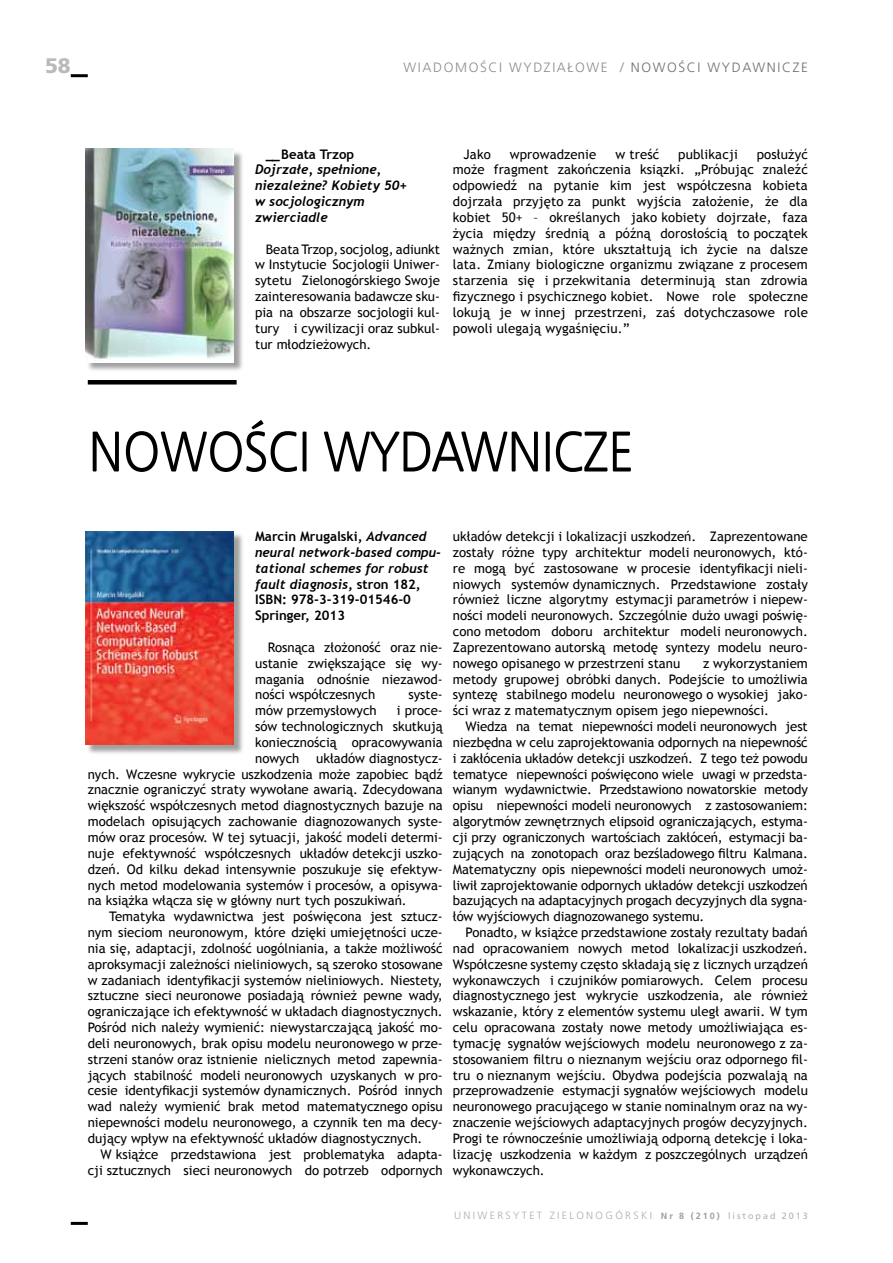
<style>
.page{position:relative;width:893px;height:1263px;background:#fff}
.page>*{position:absolute;margin:0;border:0;box-sizing:border-box;transform-origin:0 0}
.t1{font:57px "EFN Bureau OT";letter-spacing:-.02em;color:#000}
.t2{font:900 21px "Frutiger LT Pro";color:#b8babc}
.t3{font:300 13.5px "Frutiger LT Pro";letter-spacing:.12em;color:#8a8c8e}
.t4{font:300 13.5px "Frutiger LT Pro";letter-spacing:.12em;color:#6d6e71}
.t5{font:13.2px/15.9px "Trebuchet MS";color:#000;text-align:justify}
.t6{font:italic 700 13.2px/15.9px "Trebuchet";color:#000}
.t7{font:700 13.2px/15.9px "Trebuchet MS";color:#000}
.t8{font:300 10.5px "Frutiger LT Pro";letter-spacing:.22em;color:#acaeb1}
.s1{color:#8a8c8e}
.s2{font-family:"Trebuchet";font-style:italic}
.s3{font-family:"Trebuchet MS";font-style:normal}
.s4{font-weight:700;font-size:9px;color:#9d9fa2}
.s5{font-weight:400;font-size:9px;color:#aeb0b2}
</style>
<div class="page">
<hr style="left:71px;top:74px;width:17px;height:3px;background:#000">
<hr style="left:71px;top:1222px;width:17px;height:3px;background:#000">
<div style="left:86px;top:533px;width:158px;height:222px;background:#000;opacity:.38"></div>
<img style="left:85px;top:531px;width:149px;height:213px">
<div style="left:86px;top:150px;width:159px;height:223px;background:#000;opacity:.38"></div>
<img style="left:85px;top:149px;width:149px;height:213px">
<hr style="left:88px;top:380px;width:149px;height:4px;background:#000">
<h2 class="t2" style="left:45px;top:53px;width:27px">58</h2>
<p class="t3" style="left:403px;top:60px;width:105px">WIADOMOŚCIWY</p>
<p class="t3" style="left:533px;top:60px;width:54px">DZIAŁOWE</p>
<p class="t4" style="left:620px;top:60px;width:23px"><span class="s1">/</span> NOWO</p>
<p class="t4" style="left:678px;top:60px;width:28px">ŚCIWY</p>
<p class="t4" style="left:732px;top:60px;width:31px">DAWNI</p>
<p class="t4" style="left:782px;top:60px;width:19px">CZE</p>
<p class="t7" style="left:266px;top:146px;width:90px">__ Beata Trzop</p>
<p class="t6" style="left:255px;top:162px;width:154px">Dojrzałe, spełnione, niezależne? Kobiety 50+ w socjologicznym zwierciadle</p>
<p class="t5" style="left:255px;top:241px;width:186px;text-indent:11px">Beata Trzop, socjolog, adiunkt w Instytucie Socjologii Uniwer&shy;sytetu Zielonogórskiego Swoje zainteresowania badawcze sku&shy;pia na obszarze socjologii kul&shy;tury i cywilizacji oraz subkul&shy;tur młodzieżowych.</p>
<p class="t5" style="left:453px;top:146px;width:357px;text-indent:304px">posłużyć może fragment zakończenia ksiązki. „Próbując znaleźć odpowiedź na pytanie kim jest współczesna kobieta dojrzała przyjęto za punkt wyjścia założenie, że dla kobiet 50+ – określanych jako kobiety dojrzałe, faza życia między średnią a późną dorosłością to początek ważnych zmian, które ukształtują ich życie na dalsze lata. Zmiany biologiczne organizmu związane z procesem starzenia się i przekwitania determinują stan zdrowia fizycznego i psychicznego kobiet. Nowe role społeczne lokują je w innej przestrzeni, zaś dotychczasowe role powoli ulegają wygaśnięciu.”</p>
<p class="t5" style="left:463px;top:146px;width:29px">Jako</p>
<p class="t5" style="left:510px;top:146px;width:88px">wprowadzenie</p>
<p class="t5" style="left:615px;top:146px;width:46px">w treść</p>
<p class="t5" style="left:678px;top:146px;width:61px">publikacji</p>
<h1 class="t1" style="left:88px;top:419px;width:546px">NOWOŚCI WYDAWNICZE</h1>
<p class="t7" style="left:255px;top:528px;width:173px">Marcin Mrugalski, <span class="s2">Advanced</span></p>
<p class="t6" style="left:255px;top:544px;width:187px">neural network-based compu&shy;tational schemes for robust fault diagnosis<span class="s3">, stron 182,</span></p>
<p class="t7" style="left:255px;top:592px;width:157px">ISBN: 978-3-319-01546-0<br>Springer, 2013</p>
<p class="t5" style="left:255px;top:639px;width:189px;text-indent:13px">Rosnąca złożoność oraz nie&shy;ustanie zwiększające się wy&shy;magania odnośnie niezawod&shy;ności współczesnych</p>
<p class="t5" style="left:408px;top:687px;width:36px">syste-</p>
<p class="t5" style="left:255px;top:703px;width:123px">mów przemysłowych</p>
<p class="t5" style="left:255px;top:703px;width:189px;text-indent:142px">i proce&shy;sów technologicznych skutkują koniecznością opracowywania nowych</p>
<p class="t5" style="left:88px;top:750px;width:357px;text-indent:228px">układów diagnostycz&shy;nych. Wczesne wykrycie uszkodzenia może zapobiec bądź znacznie ograniczyć straty wywołane awarią. Zdecydowana większość współczesnych metod diagnostycznych bazuje na modelach opisujących zachowanie diagnozowanych syste&shy;mów oraz procesów. W tej sytuacji, jakość modeli determi&shy;nuje efektywność współczesnych układów detekcji uszko&shy;dzeń. Od kilku dekad intensywnie poszukuje się efektyw&shy;nych metod modelowania systemów i procesów, a opisywa&shy;na książka włącza się w główny nurt tych poszukiwań.</p>
<p class="t5" style="left:88px;top:909px;width:357px;text-indent:21px">Tematyka wydawnictwa jest poświęcona jest sztucz&shy;nym sieciom neuronowym, które dzięki umiejętności ucze&shy;nia się, adaptacji, zdolność uogólniania, a także możliwość aproksymacji zależności nieliniowych, są szeroko stosowane w zadaniach identyfikacji systemów nieliniowych. Niestety, sztuczne sieci neuronowe posiadają również pewne wady, ograniczające ich efektywność w układach diagnostycznych.<br>Pośród nich należy wymienić: niewystarczającą jakość mo&shy;deli neuronowych, brak opisu modelu neuronowego w prze&shy;strzeni stanów oraz istnienie nielicznych metod zapewnia&shy;jących stabilność modeli neuronowych uzyskanych w pro&shy;cesie identyfikacji systemów dynamicznych. Pośród innych wad należy wymienić brak metod matematycznego opisu niepewności modelu neuronowego, a czynnik ten ma decy&shy;dujący wpływ na efektywność układów diagnostycznych.</p>
<p class="t5" style="left:88px;top:1146px;width:357px;text-align:right">W książce przedstawiona jest problematyka adapta&shy;cji sztucznych sieci neuronowych do potrzeb odpornych</p>
<p class="t5" style="left:453px;top:529px;width:357px">układów detekcji i lokalizacji uszkodzeń. Zaprezentowane zostały różne typy architektur modeli neuronowych, któ&shy;re mogą być zastosowane w procesie identyfikacji nieli&shy;niowych systemów dynamicznych. Przedstawione zostały również liczne algorytmy estymacji parametrów i niepew&shy;ności modeli neuronowych. Szczególnie dużo uwagi poświę&shy;cono metodom doboru architektur modeli neuronowych.<br>Zaprezentowano autorską metodę syntezy modelu neuro&shy;nowego opisanego w przestrzeni stanu</p>
<p class="t5" style="left:453px;top:655px;width:356px;text-indent:250px">z wykorzystaniem metody grupowej obróbki danych. Podejście to umożliwia syntezę stabilnego modelu neuronowego o wysokiej jako&shy;ści wraz z matematycznym opisem jego niepewności.</p>
<p class="t5" style="left:453px;top:719px;width:357px;text-indent:13px">Wiedza na temat niepewności modeli neuronowych jest niezbędna w celu zaprojektowania odpornych na niepewność i zakłócenia układów detekcji uszkodzeń. Z tego też powodu tematyce niepewności poświęcono wiele uwagi w przedsta&shy;wianym wydawnictwie. Przedstawiono nowatorskie metody opisu niepewności modeli neuronowych z zastosowaniem: algorytmów zewnętrznych elipsoid ograniczających, estyma&shy;cji przy ograniczonych wartościach zakłóceń, estymacji ba&shy;zujących na zonotopach oraz bezśladowego filtru Kalmana.<br>Matematyczny opis niepewności modeli neuronowych umoż&shy;liwił zaprojektowanie odpornych układów detekcji uszkodzeń bazujących na adaptacyjnych progach decyzyjnych dla sygna&shy;łów wyjściowych diagnozowanego systemu.</p>
<p class="t5" style="left:453px;top:925px;width:357px;text-indent:13px">Ponadto, w książce przedstawione zostały rezultaty badań nad opracowaniem nowych metod lokalizacji uszkodzeń.<br>Współczesne systemy często składają się z licznych urządzeń wykonawczych i czujników pomiarowych. Celem procesu diagnostycznego jest wykrycie uszkodzenia, ale również wskazanie, który z elementów systemu uległ awarii. W tym celu opracowana zostały nowe metody umożliwiająca es&shy;tymację sygnałów wejściowych modelu neuronowego z za&shy;stosowaniem filtru o nieznanym wejściu oraz odpornego fil&shy;tru o nieznanym wejściu. Obydwa podejścia pozwalają na przeprowadzenie estymacji sygnałów wejściowych modelu neuronowego pracującego w stanie nominalnym oraz na wy&shy;znaczenie wejściowych adaptacyjnych progów decyzyjnych.<br>Progi te równocześnie umożliwiają odporną detekcję i loka&shy;lizację uszkodzenia w każdym z poszczególnych urządzeń wykonawczych.</p>
<p class="t8" style="left:454px;top:1209px;width:355px">UNIWERSYTET ZIELONOGÓRSKI <span class="s4">Nr 8 (210)</span> <span class="s5">listopad 2013</span></p>
</div>
